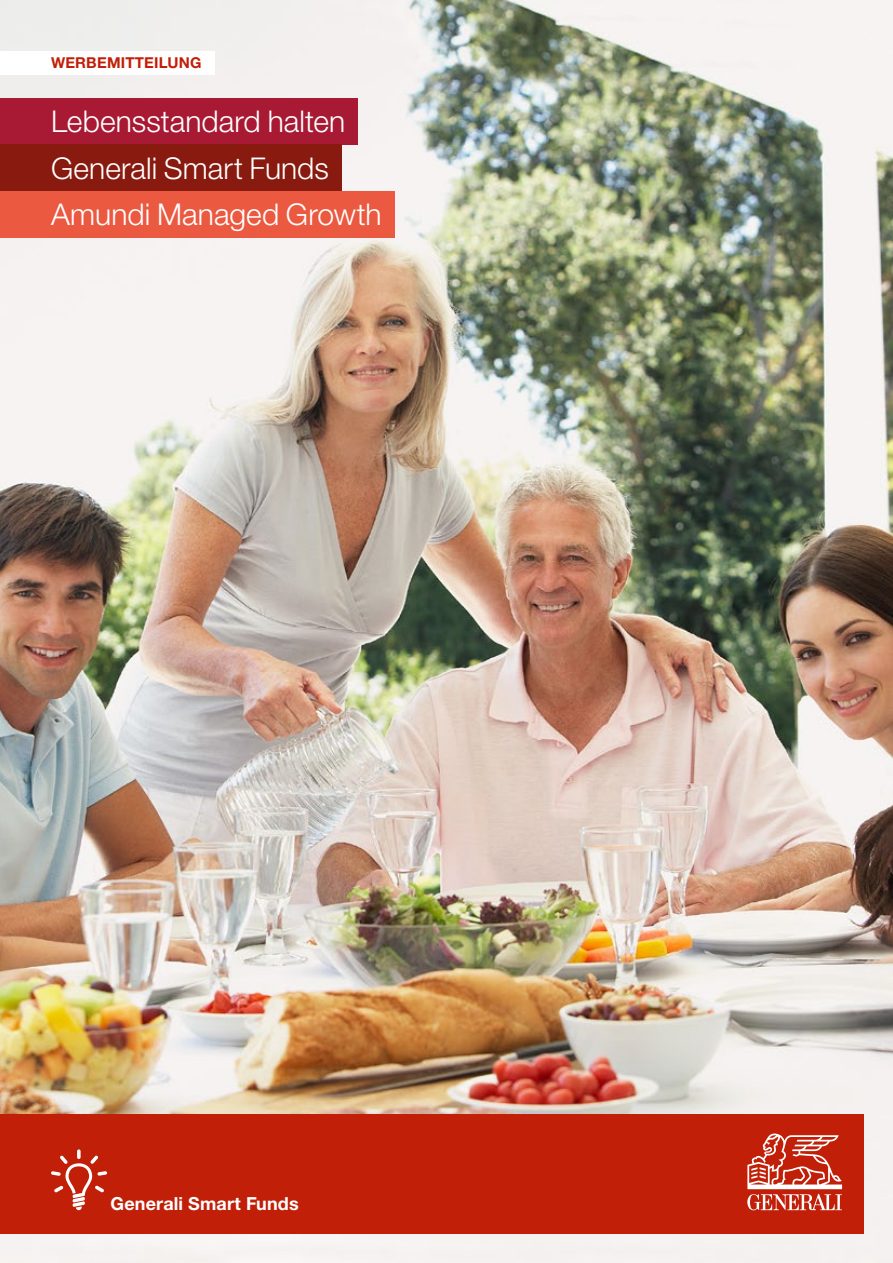
<style>
.page{position:relative;width:893px;height:1263px;background:#fff}
.page>*{position:absolute;margin:0;border:0;box-sizing:border-box;transform-origin:0 0}
.t1{font:300 30px/46.8px "Helvetica Neue LT";color:#fff}
.t2{font:700 18px "Helvetica Neue LT";letter-spacing:.01em;color:#fff}
.t3{font:700 15px "Helvetica Neue LT";letter-spacing:.01em;color:#c11f08}
</style>
<div class="page">
<img style="left:0;top:0;width:893px;height:1263px">
<div style="left:0;top:51px;width:214px;height:23px;background:#fff"></div>
<div style="left:0;top:98px;width:358px;height:47px;background:#a81a33"></div>
<div style="left:0;top:145px;width:342px;height:46px;background:#881a0f"></div>
<div style="left:0;top:191px;width:394px;height:47px;background:#eb5940"></div>
<div style="left:0;top:1114px;width:863px;height:119px;background:#c11f08"></div>
<svg style="left:747px;top:1133px;width:95px;height:77px"></svg>
<svg style="left:77px;top:1149px;width:4px;height:10px"></svg>
<svg style="left:51px;top:1155px;width:56px;height:55px"></svg>
<p class="t3" style="left:51px;top:53px;width:152px">WERBEMITTEILUNG</p>
<p class="t1" style="left:51px;top:97px;width:332px">Lebensstandard halten<br>Generali Smart Funds<br>Amundi Managed Growth</p>
<p class="t2" style="left:111px;top:1192px;width:190px">Generali Smart Funds</p>
</div>
